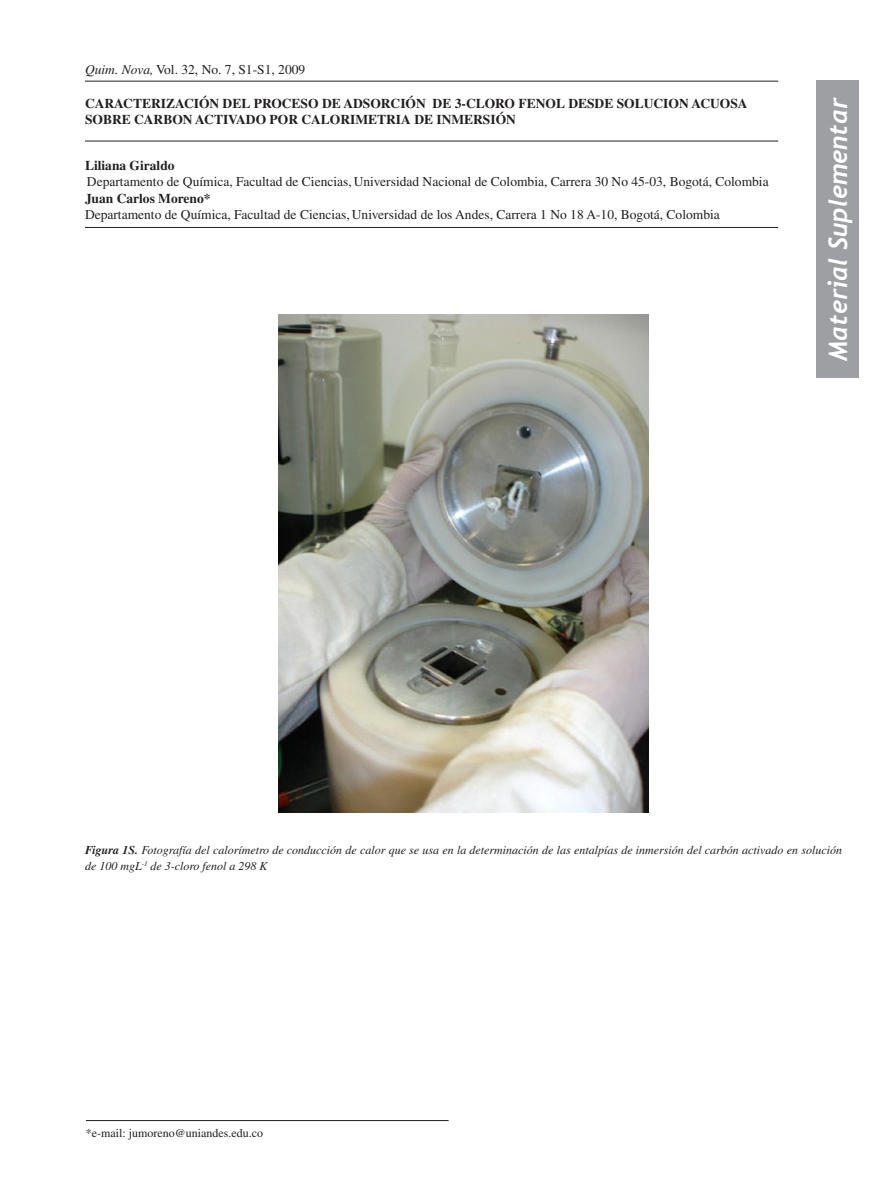
<style>
.page{position:relative;width:893px;height:1191px;background:#fff}
.page>*{position:absolute;margin:0;border:0;box-sizing:border-box;transform-origin:0 0}
.Bibliografia{font:italic 700 25.5px "Trebuchet";color:#fff}
.Endereços{font:13.5px "Times";color:#231f20}
.Título{font:700 13.5px/16.5px "Times";color:#231f20}
.Recebido{font:13.5px "Times";color:#231f20}
.Autores{font:700 13.5px "Times";color:#231f20}
.Figura{font:italic 12px/16.5px "Times";color:#231f20}
.Rodapé{font:12px "Times";color:#231f20}
.s1{font-style:italic}
.s2{font-weight:700}
</style>
<div class="page">
<div style="left:816px;top:81px;width:43px;height:297px;background:#9d9fa2"></div>
<hr style="left:86px;top:1120px;width:363px;height:1px;background:#231f20">
<hr style="left:85px;top:81px;width:693px;height:1px;background:#231f20">
<hr style="left:85px;top:141px;width:693px;height:1px;background:#231f20">
<hr style="left:85px;top:227px;width:693px;height:1px;background:#231f20">
<img style="left:279px;top:315px;width:369px;height:497px">
<p class="Endereços" style="left:85px;top:62px;width:222px"><span class="s1">Quim. Nova,</span> Vol. 32, No. 7, S1-S1, 2009</p>
<p class="Título" style="left:85px;top:95px;width:664px">CARACTERIZACIÓN DEL PROCESO DE ADSORCIÓN DE 3-CLORO FENOL DESDE SOLUCION ACUOSA<br>SOBRE CARBON ACTIVADO POR CALORIMETRIA DE INMERSIÓN</p>
<p class="Autores" style="left:85px;top:157px;width:91px">Liliana Giraldo</p>
<p class="Endereços" style="left:87px;top:174px;width:683px">Departamento de Química, Facultad de Ciencias, Universidad Nacional de Colombia, Carrera 30 No 45-03, Bogotá, Colombia</p>
<p class="Autores" style="left:85px;top:190px;width:127px">Juan Carlos Moreno*</p>
<p class="Recebido" style="left:85px;top:207px;width:636px">Departamento de Química, Facultad de Ciencias, Universidad de los Andes, Carrera 1 No 18 A-10, Bogotá, Colombia</p>
<p class="Bibliografia" style="left:822px;top:361px;width:265px;rotate:-90deg">Material Suplementar</p>
<p class="Figura" style="left:85px;top:841px;width:758px"><span class="s2">Figura 1S.</span> Fotografía del calorímetro de conducción de calor que se usa en la determinación de las entalpías de inmersión del carbón activado en solución de 100 mgL<sup>-1</sup> de 3-cloro fenol a 298 K</p>
<p class="Rodapé" style="left:86px;top:1126px;width:179px">*e-mail: jumoreno@uniandes.edu.co</p>
</div>
